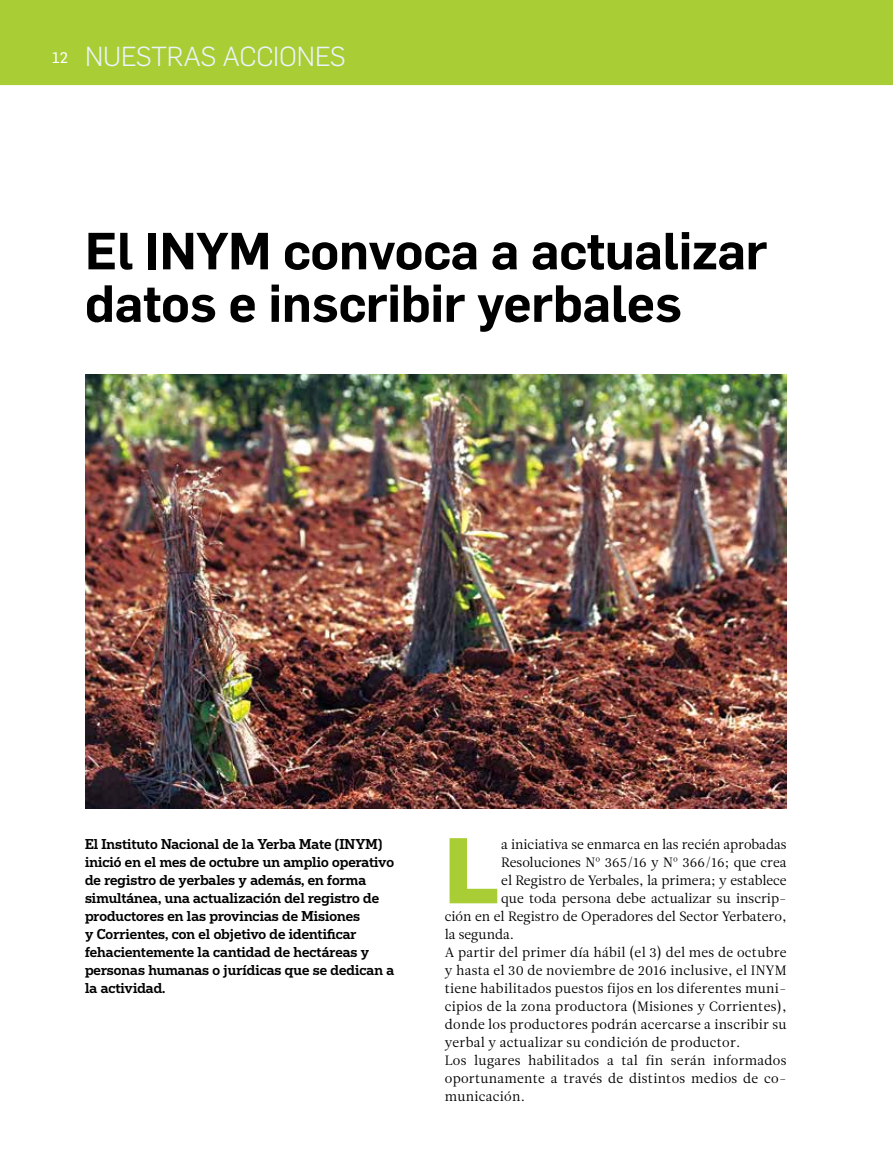
<style>
.page{position:relative;width:893px;height:1170px;background:#fff}
.page>*{position:absolute;margin:0;border:0;box-sizing:border-box;transform-origin:0 0}
.t1{font:700 89.25px "Flama";color:#a9cd34}
.t2{font:600 51.15px/52.5px "Flama";letter-spacing:-.005em;color:#000}
.t3{font:300 27px "Flama";letter-spacing:-.005em;color:#ebf3fb}
.t4{font:15px "Flama Basic";color:#fff}
.t5{font:13.5px "Leitura News Roman 1";letter-spacing:.02em;color:#000}
.t6{font:500 13.5px/18px "Popular";color:#000}
.t7{font:13.5px "Leitura News Roman 1";color:#000}
</style>
<div class="page">
<div style="left:0;top:0;width:893px;height:85px;background:#a9cd34"></div>
<svg style="left:449px;top:838px;width:49px;height:66px"></svg>
<img style="left:85px;top:374px;width:702px;height:434px">
<p class="t4" style="left:52px;top:47px;width:18px">12</p>
<h3 class="t3" style="left:85px;top:38px;width:262px">NUESTRAS ACCIONES</h3>
<h2 class="t2" style="left:85px;top:221px;width:684px">El INYM convoca a actualizar datos e inscribir yerbales</h2>
<p class="t6" style="left:85px;top:834px;width:311px">El Instituto Nacional de la Yerba Mate (INYM) inició en el mes de octubre un amplio operativo de registro de yerbales y además, en forma simultánea, una actualización del registro de productores en las provincias de Misiones<br>y Corrientes, con el objetivo de identificar fehacientemente la cantidad de hectáreas y personas humanas o jurídicas que se dedican a la actividad.</p>
<h1 class="t1" style="left:445px;top:805px;width:55px">L</h1>
<p class="t7" style="left:501px;top:835px;width:287px">a iniciativa se enmarca en las recién aprobadas</p>
<p class="t7" style="left:501px;top:853px;width:287px">Resoluciones Nº 365/16 y Nº 366/16; que crea</p>
<p class="t7" style="left:501px;top:871px;width:287px">el Registro de Yerbales, la primera; y establece</p>
<p class="t7" style="left:501px;top:889px;width:287px">que toda persona debe actualizar su inscrip-</p>
<p class="t7" style="left:445px;top:907px;width:343px">ción en el Registro de Operadores del Sector Yerbatero,</p>
<p class="t7" style="left:445px;top:925px;width:71px">la segunda.</p>
<p class="t5" style="left:445px;top:943px;width:343px">A partir del primer día hábil (el 3) del mes de octubre</p>
<p class="t5" style="left:445px;top:961px;width:343px">y hasta el 30 de noviembre de 2016 inclusive, el INYM</p>
<p class="t5" style="left:445px;top:979px;width:343px">tiene habilitados puestos fijos en los diferentes muni-</p>
<p class="t5" style="left:445px;top:997px;width:343px">cipios de la zona productora (Misiones y Corrientes),</p>
<p class="t5" style="left:445px;top:1015px;width:343px">donde los productores podrán acercarse a inscribir su</p>
<p class="t5" style="left:445px;top:1033px;width:297px">yerbal y actualizar su condición de productor.</p>
<p class="t5" style="left:445px;top:1051px;width:343px">Los lugares habilitados a tal fin serán informados</p>
<p class="t5" style="left:445px;top:1069px;width:343px">oportunamente a través de distintos medios de co-</p>
<p class="t5" style="left:445px;top:1087px;width:82px">municación.</p>
</div>
